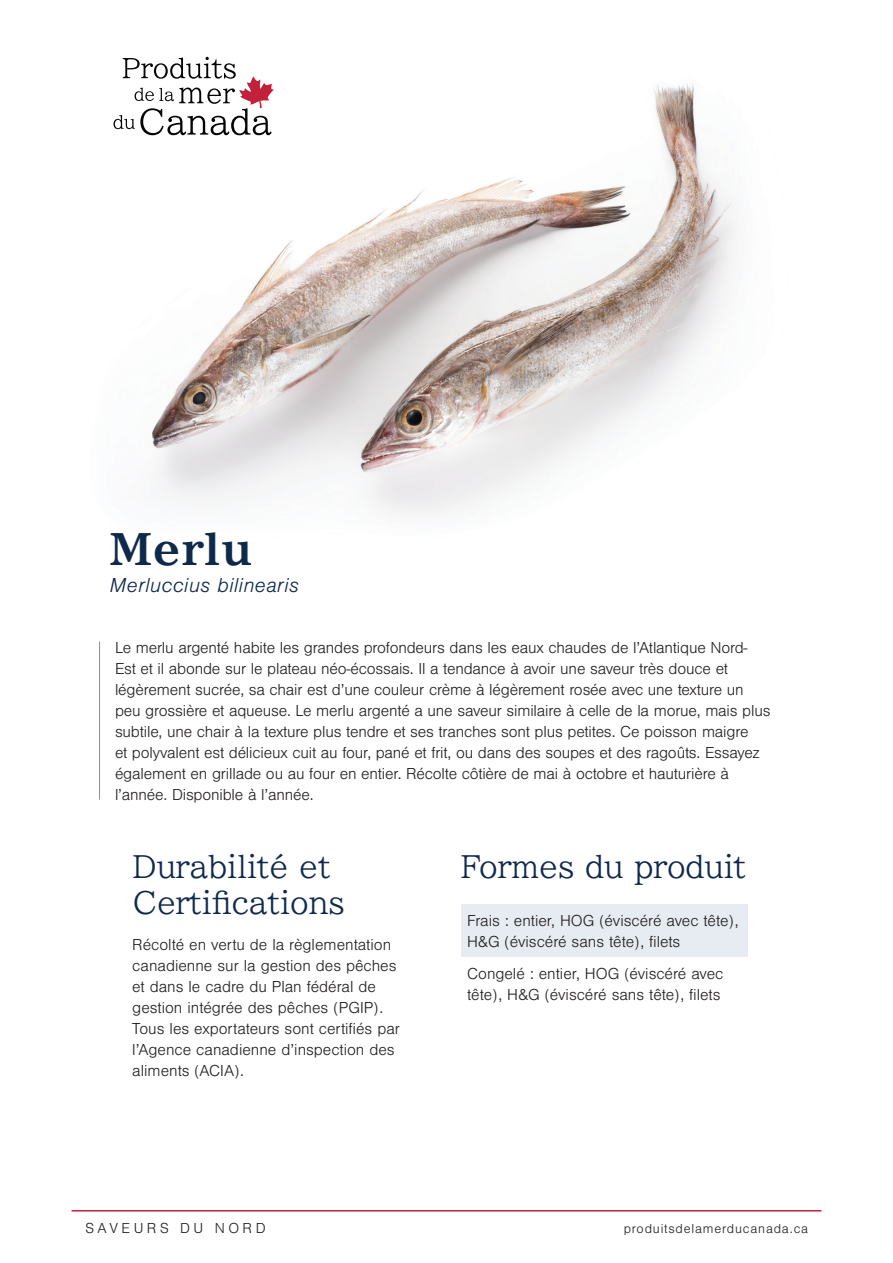
<style>
.page{position:relative;width:893px;height:1263px;background:#fff}
.page>*{position:absolute;margin:0;border:0;box-sizing:border-box;transform-origin:0 0}
.t1{font:800 42px "TBUD Min Std";letter-spacing:.02em;color:#0f294c}
.t2{font:500 30px "TBUD Min Std";color:#0f294c}
.t3{font:italic 300 21px "Nimbus San";letter-spacing:.02em;color:#0f294c}
.t4{font:300 16.5px/21px "Nimbus San";letter-spacing:-.01em;color:#231f20}
.t5{font:300 15px "Nimbus San";letter-spacing:.23em;color:#231f20}
.t6{font:300 13.5px "Nimbus San";letter-spacing:.06em;color:#231f20}
</style>
<div class="page">
<img style="left:150px;top:56px;width:588px;height:458px">
<hr style="left:99px;top:641px;width:1px;height:158px;background:#f26a3d">
<hr style="left:72px;top:1210px;width:749px;height:1px;background:#c3203a">
<div style="left:461px;top:904px;width:286px;height:53px;background:#e7ecf2"></div>
<svg style="left:113px;top:57px;width:161px;height:78px"></svg>
<h1 class="t1" style="left:110px;top:516px;width:143px">Merlu</h1>
<p class="t3" style="left:110px;top:573px;width:191px">Merluccius bilinearis</p>
<p class="t4" style="left:115px;top:637px;width:657px">Le merlu argenté habite les grandes profondeurs dans les eaux chaudes de l’Atlantique Nord-Est et il abonde sur le plateau néo-écossais. Il a tendance à avoir une saveur très douce et légèrement sucrée, sa chair est d’une couleur crème à légèrement rosée avec une texture un peu grossière et aqueuse. Le merlu argenté a une saveur similaire à celle de la morue, mais plus subtile, une chair à la texture plus tendre et ses tranches sont plus petites. Ce poisson maigre<br>et polyvalent est délicieux cuit au four, pané et frit, ou dans des soupes et des ragoûts. Essayez également en grillade ou au four en entier. Récolte côtière de mai à octobre et hauturière à l’année. Disponible à l’année.</p>
<h2 class="t2" style="left:133px;top:843px;width:199px">Durabilité et</h2>
<h2 class="t2" style="left:461px;top:843px;width:287px">Formes du produit</h2>
<h2 class="t2" style="left:133px;top:879px;width:213px">Certifications</h2>
<p class="t4" style="left:467px;top:910px;width:273px">Frais : entier, HOG (éviscéré avec tête),<br>H&amp;G (éviscéré sans tête), filets</p>
<p class="t4" style="left:467px;top:963px;width:258px">Congelé : entier, HOG (éviscéré avec tête), H&amp;G (éviscéré sans tête), filets</p>
<p class="t4" style="left:132px;top:934px;width:269px">Récolté en vertu de la règlementation canadienne sur la gestion des pêches et dans le cadre du Plan fédéral de gestion intégrée des pêches (PGIP).<br>Tous les exportateurs sont certifiés par l’Agence canadienne d’inspection des aliments (ACIA).</p>
<p class="t5" style="left:85px;top:1220px;width:182px">SAVEURS DU NORD</p>
<p class="t6" style="left:624px;top:1222px;width:186px">produitsdelamerducanada.ca</p>
</div>
